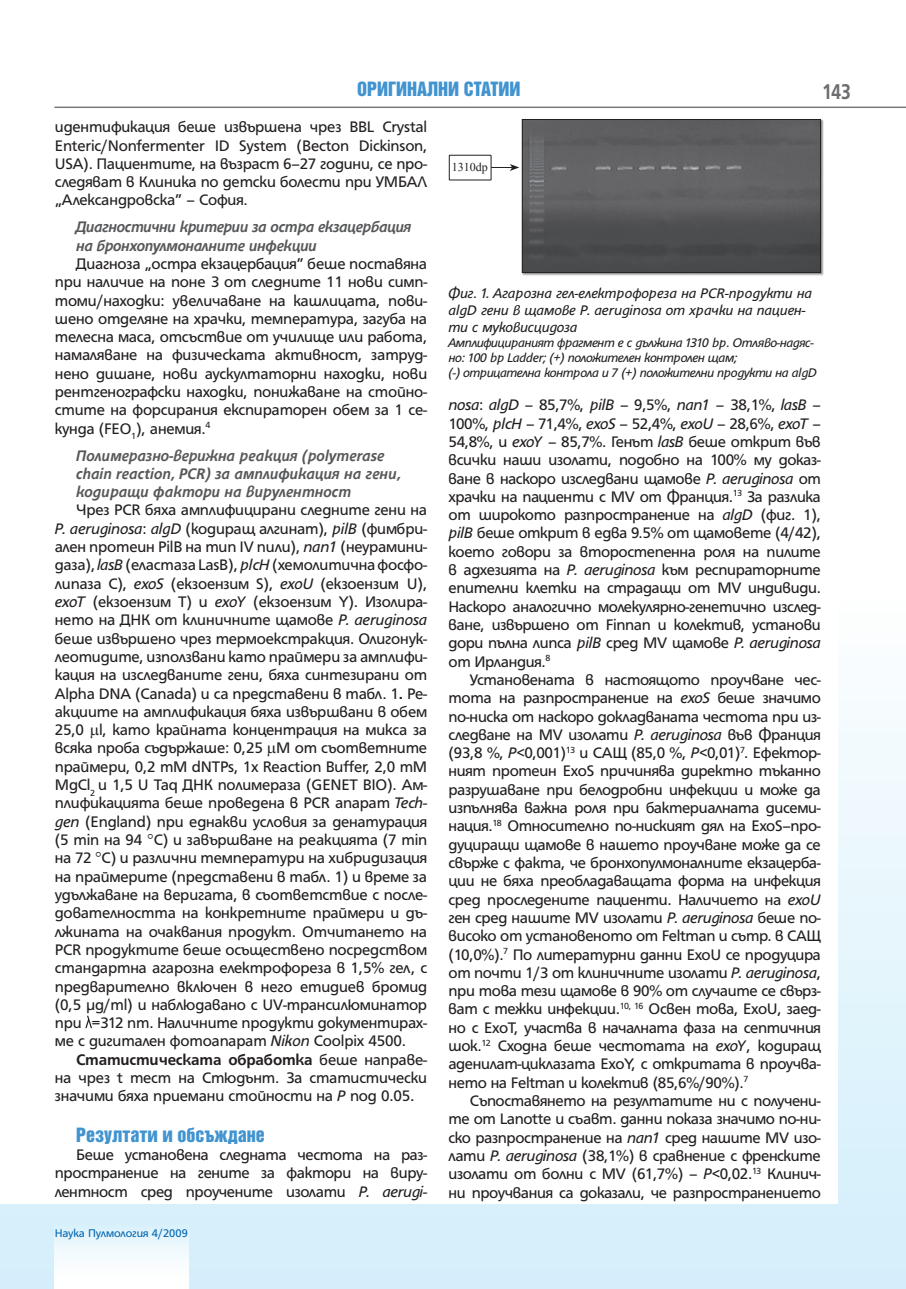
<style>
.page{position:relative;width:906px;height:1289px;background:#fff}
.page>*{position:absolute;margin:0;border:0;box-sizing:border-box;transform-origin:0 0}
.t1{font:700 23.1px "HS Grotesk Bg";color:#6c6d70;scale:.82 1}
.t2{font:18px "Helvetica Inserat Cyr Upright";color:#4194d0}
.t3{font:16.5px/18.3px "HS Grotesk Bg";letter-spacing:-.02em;color:#231f20;text-align:justify}
.t4{font:italic 700 16.5px/18.3px "HS Grotesk Bg";color:#57585a;scale:.96 1}
.t5{font:italic 700 16.5px/18.3px "HS Grotesk Bg";letter-spacing:-.02em;color:#57585a;scale:.96 1}
.t6{font:italic 15px/16.5px "HS Grotesk Bg";color:#231f20}
.t7{font:italic 13.5px/15px "HS Grotesk Bg";letter-spacing:-.025em;color:#231f20}
.t8{font:12px "HS Grotesk Bg";letter-spacing:-.01em;color:#0166b3}
.t9{font:12px "Times New Roman";color:#231f20}
.s1{font-style:italic}
.s2{font-weight:700}
.s3{font-size:17.25px}
</style>
<div class="page">
<div style="left:0;top:586px;width:905px;height:702px;background:linear-gradient(to bottom,#fdfefe,#d1eefb)"></div>
<hr style="left:54px;top:106px;width:852px;height:2px;background:#76787b">
<div style="left:55px;top:1221px;width:133px;height:67px;background:linear-gradient(to bottom,#daf1fb,#fff)"></div>
<div style="left:0;top:120px;width:837px;height:1083px;background:#fff"></div>
<svg style="left:85px;top:1015px;width:7px;height:13px"></svg>
<img style="left:521px;top:119px;width:303px;height:157px">
<img style="left:524px;top:121px;width:295px;height:150px">
<div style="left:522px;top:119px;width:299px;height:154px;border:1px solid #231f20"></div>
<svg style="left:448px;top:154px;width:71px;height:27px"></svg>
<p class="t2" style="left:357px;top:81px;width:165px">ОРИГИНАЛНИ СТАТИИ</p>
<p class="t3" style="left:55px;top:119px;width:374px">идентификация беше извършена чрез BBL Crystal Enteric/Nonfermenter ID System (Becton Dickinson, USA). Пациентите, на възраст 6–27 години, се про&shy;следяват в Клиника по детски болести при УМБАЛ „Александровска” – София.</p>
<p class="t5" style="left:76px;top:219px;width:351px">Диагностични критерии за остра екзацербация на бронхопулмоналните инфекции</p>
<p class="t3" style="left:55px;top:256px;width:374px;text-indent:21px">Диагноза „остра екзацербация” беше поставяна при наличие на поне 3 от следните 11 нови симп&shy;томи/находки: увеличаване на кашлицата, пови&shy;шено отделяне на храчки, температура, загуба на телесна маса, отсъствие от училище или работа, намаляване на физическата активност, затруд&shy;нено дишане, нови аускултаторни находки, нови рентгенографски находки, понижаване на стойно&shy;стите на форсирания експираторен обем за 1 се&shy;кунда (FEО<sub>1</sub>), анемия.<sup>4</sup></p>
<p class="t4" style="left:76px;top:447px;width:340px">Полимеразно-верижна реакция (polymerase chain reaction, PCR) за амплификация на гени, кодиращи фактори на вирулентност</p>
<p class="t3" style="left:55px;top:502px;width:374px;text-indent:21px">Чрез PCR бяха амплифицирани следните гени на <span class="s1">P. aeruginosa</span>: <span class="s1">algD</span> (кодиращ алгинат), <span class="s1">pilB</span> (фимбри&shy;ален протеин PilB на тип IV пили), <span class="s1">nan1</span> (неурамини&shy;даза), <span class="s1">lasB</span> (еластаза LasB), <span class="s1">plcH</span> (хемолитична фосфо&shy;липаза C), <span class="s1">exoS</span> (екзоензим S), <span class="s1">exoU</span> (екзоензим U), <span class="s1">exoT</span> (екзоензим Т) и <span class="s1">exoY</span> (екзоензим Y). Изолира&shy;нето на ДНК от клиничните щамове <span class="s1">P. aeruginosa </span>беше извършено чрез термоекстракция. Олигонук&shy;леотидите, използвани като праймери за амплифи&shy;кация на изследваните гени, бяха синтезирани от Alpha DNA (Canada) и са представени в табл. 1<span class="s2">.</span> Ре&shy;акциите на амплификация бяха извършвани в обем 25,0 l, като крайната концентрация на микса за всяка проба съдържаше: 0,25 M от съответните праймери, 0,2 mM dNTPs, 1х Reaction Buffer, 2,0 mM MgCl<sub>2</sub> и 1,5 U Taq ДНК полимераза (GENET BIO). Ам&shy;плификацията беше проведена в PCR апарат <span class="s1">Tech&shy;gen</span> (England) при еднакви условия за денатурация (5 min на 94 С) и завършване на реакцията (7 min на 72 С) и различни температури на хибридизация на праймерите (представени в табл. 1) и време за удължаване на веригата, в съответствие с после&shy;дователността на конкретните праймери и дъ&shy;лжината на очаквания продукт. Отчитането на PCR продуктите беше осъществено посредством стандартна агарозна електрофореза в 1,5% гел, с предварително включен в него етидиев бромид (0,5 μg/ml) и наблюдавано с UV-трансилюминатор при =312 nm. Наличните продукти документирах&shy;ме с дигитален фотоапарат <span class="s1">Nikon</span> Coolpix 4500.</p>
<p class="t3" style="left:55px;top:1051px;width:374px;text-indent:21px"><span class="s2">Статистическата обработка</span> беше направе&shy;на чрез t тест на Стюдънт. За статистически значими бяха приемани стойности на <span class="s1">P</span> под 0.05<span class="s3">.</span></p>
<p class="t2" style="left:76px;top:1127px;width:190px">Резултати и обсъждане</p>
<p class="t3" style="left:55px;top:1146px;width:374px;text-indent:21px">Беше установена следната честота на раз&shy;пространение на гените за фактори на виру&shy;лентност сред проучените изолати <span class="s1">P. aerugi-</span></p>
<h1 class="t1" style="left:822px;top:83px;width:36px">143</h1>
<p class="t9" style="left:452px;top:160px;width:37px">1310dp</p>
<p class="t6" style="left:448px;top:286px;width:365px">Фиг. 1. Агарозна гел-електрофореза на PCR-продукти на algD гени в щамове P. aeruginosa от храчки на пациен&shy;ти с муковисцидоза</p>
<p class="t7" style="left:448px;top:336px;width:370px">Амплифицираният фрагмент е с дължина 1310 bp. Отляво-надяс&shy;но: 100 bp Ladder; (+) положителен контролен щам;<br>(-) отрицателна контрола и 7 (+) положителни продукти на algD</p>
<p class="t3" style="left:448px;top:397px;width:374px"><span class="s1">nosa</span>: <span class="s1">algD</span> – 85,7%, <span class="s1">pilB</span> – 9,5%, <span class="s1">nan1</span> – 38,1%, <span class="s1">lasB</span> – 100%, <span class="s1">plcH</span> – 71,4%, <span class="s1">exoS</span> – 52,4%, <span class="s1">exoU</span> – 28,6%, <span class="s1">exoT</span> – 54,8%, и <span class="s1">exoY</span> – 85,7%. Генът <span class="s1">lasB</span> беше открит във всички наши изолати, подобно на 100% му доказ&shy;ване в наскоро изследвани щамове <span class="s1">P. aeruginosa</span> от храчки на пациенти с MV от Франция.<sup>13</sup> За разлика от широкото разпространение на <span class="s1">algD</span> (фиг. 1), <span class="s1">pilB</span> беше открит в едва 9.5% от щамовете (4/42), което говори за второстепенна роля на пилите в адхезията на <span class="s1">P. aeruginosa</span> към респираторните епителни клетки на страдащи от MV индивиди.<br>Наскоро аналогично молекулярно-генетично изслед&shy;ване, извършено от Finnan и колектив, установи дори пълна липса <span class="s1">pilB</span> сред MV щамове <span class="s1">P. aeruginosa </span>от Ирландия.<sup>8</sup></p>
<p class="t3" style="left:448px;top:671px;width:374px;text-indent:21px">Установената в настоящото проучване чес&shy;тота на разпространение на <span class="s1">exoS</span> беше значимо по-ниска от наскоро докладваната честота при из&shy;следване на MV изолати <span class="s1">P. aeruginosa</span> във Франция (93,8 %, <span class="s1">P</span>&lt;0,001)<sup>13</sup> и САЩ (85,0 %, <span class="s1">P</span>&lt;0,01)<sup>7</sup>. Ефектор&shy;ният протеин ExoS причинява директно тъканно разрушаване при белодробни инфекции и може да изпълнява важна роля при бактериалната дисеми&shy;нация.<sup>18</sup> Относително по-ниският дял на ExoS–про&shy;дуциращи щамове в нашето проучване може да се свърже с факта, че бронхопулмоналните екзацерба&shy;ции не бяха преобладаващата форма на инфекция сред проследените пациенти. Наличието на <span class="s1">exoU </span>ген сред нашите MV изолати <span class="s1">P. aeruginosa</span> беше по&shy;високо от установеното от Feltman и сътр. в САЩ (10,0%).<sup>7</sup> По литературни данни ExoU се продуцира от почти 1/3 от клиничните изолати <span class="s1">P. aeruginosa</span>, при това тези щамове в 90% от случаите се свърз&shy;ват с тежки инфекции.<sup>10,</sup> <sup>16</sup> Освен това, ExoU, заед&shy;но с ExoT, участва в началната фаза на септичния шок.<sup>12</sup> Сходна беше честотата на <span class="s1">exoY</span>, кодиращ аденилат-циклазата ExoY, с откритата в проучва&shy;нето на Feltman и колектив (85,6%/90%).<sup>7</sup></p>
<p class="t3" style="left:448px;top:1092px;width:374px;text-indent:21px">Съпоставянето на резултатите ни с получени&shy;те от Lanotte и съавт. данни показа значимо по-ни&shy;ско разпространение на <span class="s1">nan1</span> сред нашите MV изо&shy;лати <span class="s1">P. aeruginosa</span> (38,1%) в сравнение с френските изолати от болни с MV (61,7%) – <span class="s1">P</span>&lt;0,02.<sup>13</sup> Клинич&shy;ни проучвания са доказали, че разпространението</p>
<p class="t8" style="left:55px;top:1228px;width:134px">Наука Пулмология 4/2009</p>
</div>
